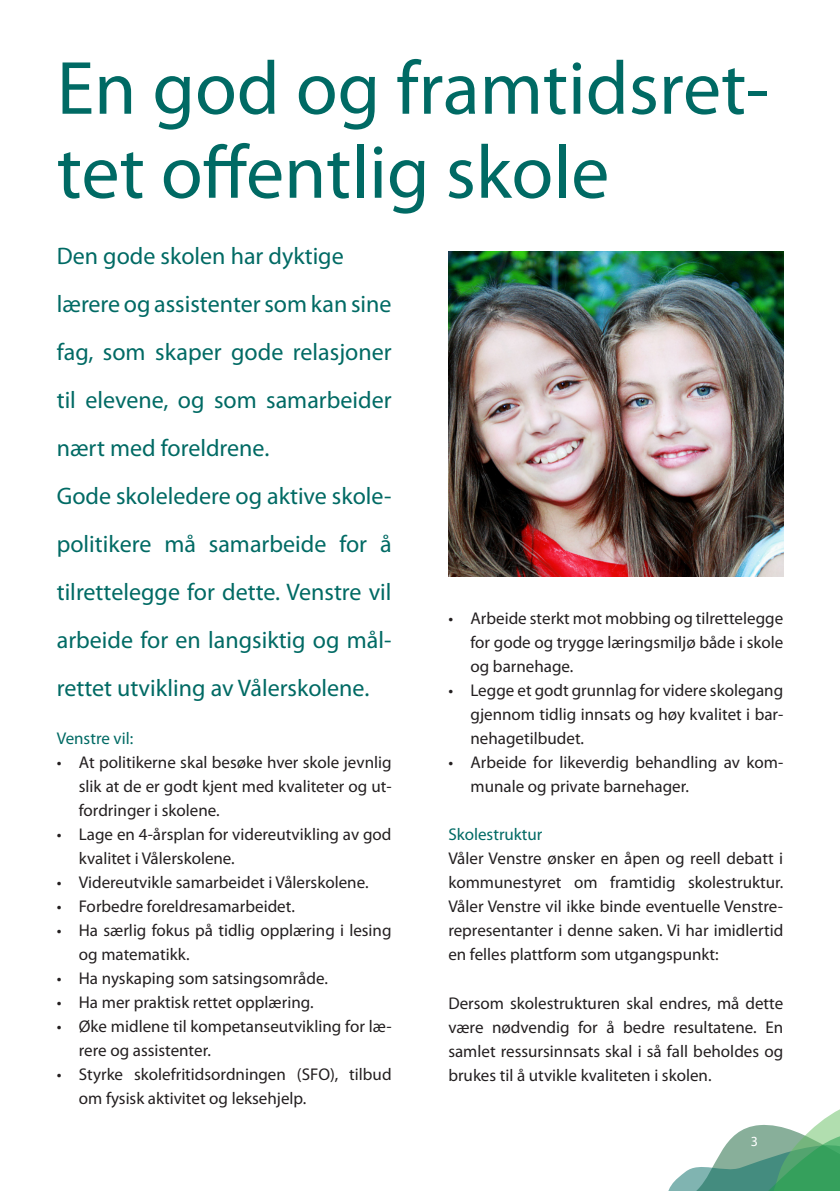
<style>
.page{position:relative;width:840px;height:1191px;background:#fff}
.page>*{position:absolute;margin:0;border:0;box-sizing:border-box;transform-origin:0 0}
.t1{font:76px/84px "Myriad Pro";color:#006a64}
.t2{font:24px/48px "Myriad Pro";color:#006a64}
.t3{font:17px/24px "Myriad Pro";color:#231f20;text-align:justify}
.t4{font:17px "Myriad Pro";color:#006a64}
.t5{font:14px "Myriad Pro";color:#fff}
</style>
<div class="page">
<svg style="left:668px;top:1110px;width:171px;height:81px"></svg>
<img style="left:448px;top:251px;width:334px;height:326px">
<h1 class="t1" style="left:57px;top:45px;width:713px">En god og framtidsret&shy;tet offentlig skole</h1>
<p class="t2" style="left:57px;top:232px;width:336px">Den gode skolen har dyktige lærere og assistenter som kan sine fag, som skaper gode relasjoner til elevene, og som samarbeider nært med foreldrene.<br>Gode skoleledere og aktive skole&shy;politikere må samarbeide for å tilrettelegge for dette. Venstre vil arbeide for en langsiktig og mål&shy;rettet utvikling av Vålerskolene.</p>
<p class="t4" style="left:57px;top:728px;width:78px">Venstre vil:</p>
<p class="t3" style="left:79px;top:750px;width:314px;text-indent:-22px">• At politikerne skal besøke hver skole jevnlig slik at de er godt kjent med kvaliteter og ut&shy;fordringer i skolene.</p>
<p class="t3" style="left:79px;top:822px;width:314px;text-indent:-22px">• Lage en 4-årsplan for videreutvikling av god kvalitet i Vålerskolene.</p>
<p class="t3" style="left:57px;top:870px;width:313px">• Videreutvikle samarbeidet i Vålerskolene.</p>
<p class="t3" style="left:57px;top:894px;width:239px">• Forbedre foreldresamarbeidet.</p>
<p class="t3" style="left:79px;top:918px;width:314px;text-indent:-22px">• Ha særlig fokus på tidlig opplæring i lesing og matematikk.</p>
<p class="t3" style="left:57px;top:966px;width:272px">• Ha nyskaping som satsingsområde.</p>
<p class="t3" style="left:57px;top:990px;width:258px">• Ha mer praktisk rettet opplæring.</p>
<p class="t3" style="left:79px;top:1014px;width:314px;text-indent:-22px">• Øke midlene til kompetanseutvikling for læ&shy;rere og assistenter.</p>
<p class="t3" style="left:79px;top:1062px;width:314px;text-indent:-22px">• Styrke skolefritidsordningen (SFO), tilbud om fysisk aktivitet og leksehjelp.</p>
<p class="t3" style="left:470px;top:606px;width:314px;text-indent:-22px">• Arbeide sterkt mot mobbing og tilrettelegge for gode og trygge læringsmiljø både i skole og barnehage.</p>
<p class="t3" style="left:470px;top:678px;width:314px;text-indent:-22px">• Legge et godt grunnlag for videre skolegang gjennom tidlig innsats og høy kvalitet i bar&shy;nehagetilbudet.</p>
<p class="t3" style="left:470px;top:750px;width:314px;text-indent:-22px">• Arbeide for likeverdig behandling av kom&shy;munale og private barnehager.</p>
<p class="t4" style="left:448px;top:824px;width:96px">Skolestruktur</p>
<p class="t3" style="left:448px;top:846px;width:336px">Våler Venstre ønsker en åpen og reell debatt i kommunestyret om framtidig skolestruktur.<br>Våler Venstre vil ikke binde eventuelle Venstre&shy;representanter i denne saken. Vi har imidlertid en felles plattform som utgangspunkt:</p>
<p class="t3" style="left:448px;top:990px;width:336px">Dersom skolestrukturen skal endres, må dette være nødvendig for å bedre resultatene. En samlet ressursinnsats skal i så fall beholdes og brukes til å utvikle kvaliteten i skolen.</p>
<p class="t5" style="left:750px;top:1132px;width:9px">3</p>
</div>
